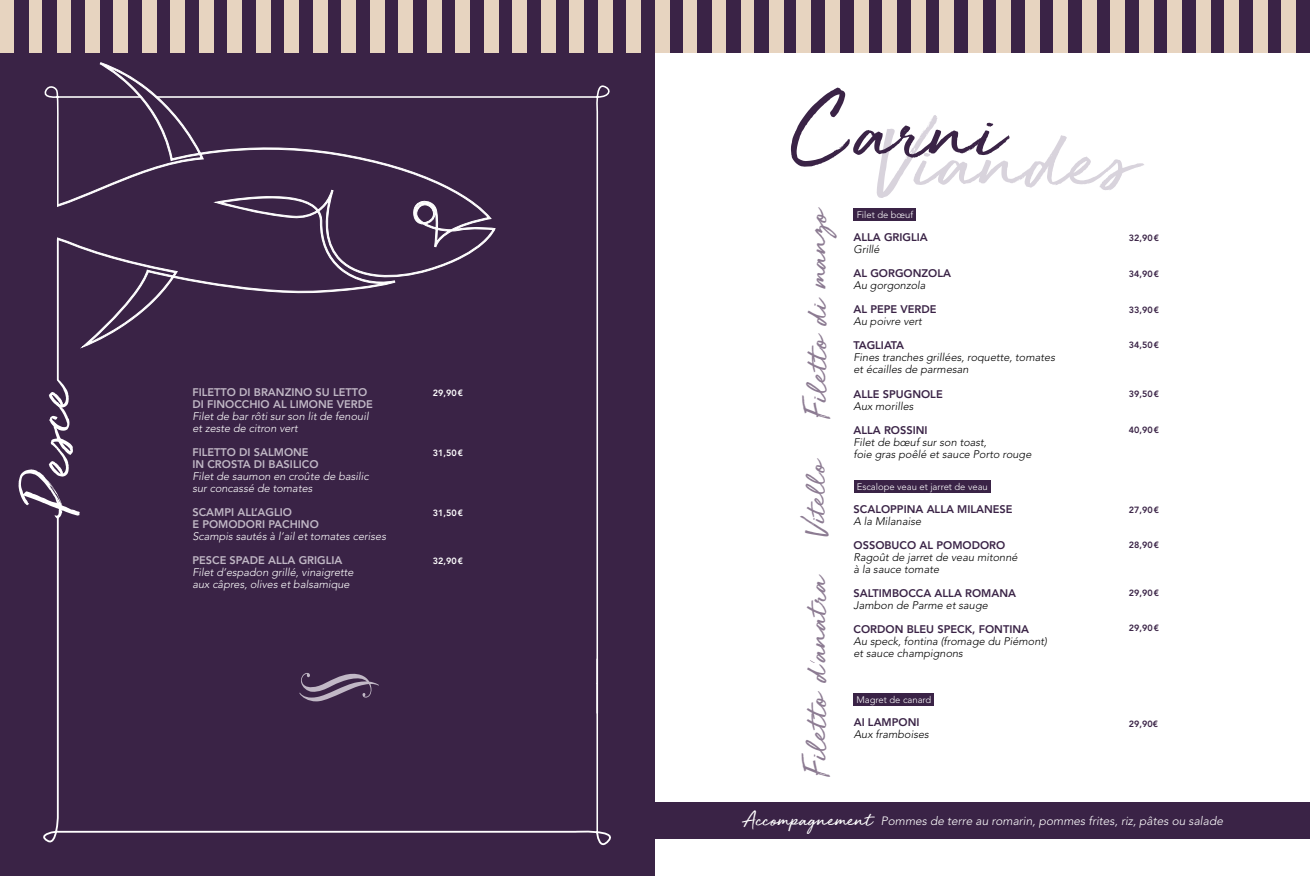
<style>
.page{position:relative;width:1310px;height:876px;background:#fff}
.page>*{position:absolute;margin:0;border:0;box-sizing:border-box;transform-origin:0 0}
.t1{font:97.3px "Golden Plains";color:#3a2346}
.t2{font:96.5px "Golden Plains";color:#d8d3dc}
.t3{font:69.3px "Golden Plains";color:#fff}
.t4{font:35.3px "Golden Plains";color:#8c7b92}
.t5{font:35px "Golden Plains";color:#8c7b92}
.t6{font:32.8px "Golden Plains";color:#8c7b92}
.t7{font:italic 300 12px "Avenir LT Std";color:#fff}
.t8{font:italic 300 11px/12px "Avenir LT Std";color:#000}
.t9{font:italic 300 11px/12px "Avenir LT Std";color:#fff}
.t10{font:800 11px "Avenir LT Std";color:#3a2346}
.t11{font:800 11px/12px "Avenir LT Std";color:#c1b8c6}
.t12{font:300 9.5px "Avenir LT Std";color:#fff}
.t13{font:800 9px "Avenir LT Std";color:#3a2346}
.t14{font:800 9px "Avenir LT Std";color:#fff}
.s1{font-family:"Golden Plains";font-weight:400;font-style:normal;font-size:22px}
</style>
<div class="page">
<div style="left:0;top:0;width:655px;height:876px;background:#3a2346"></div>
<svg style="left:56px;top:62px;width:99px;height:286px"></svg>
<div style="left:0;top:150px;width:57px;height:130px;background:#3a2346"></div>
<div style="left:655px;top:802px;width:655px;height:36px;background:#3a2346"></div>
<div style="left:854px;top:208px;width:62px;height:13px;background:#3a2346"></div>
<div style="left:854px;top:480px;width:136px;height:13px;background:#3a2346"></div>
<div style="left:853px;top:693px;width:81px;height:13px;background:#3a2346"></div>
<hr style="left:57px;top:239px;width:2px;height:141px;background:#fff">
<svg style="left:44px;top:83px;width:98px;height:124px"></svg>
<svg style="left:43px;top:516px;width:568px;height:330px"></svg>
<div style="left:0;top:0;width:14px;height:53px;background:#e7d4c0"></div>
<div style="left:29px;top:0;width:14px;height:53px;background:#e7d4c0"></div>
<div style="left:57px;top:0;width:14px;height:53px;background:#e7d4c0"></div>
<div style="left:669px;top:0;width:14px;height:53px;background:#3a2346"></div>
<div style="left:86px;top:0;width:14px;height:53px;background:#e7d4c0"></div>
<div style="left:113px;top:0;width:15px;height:53px;background:#e7d4c0"></div>
<div style="left:142px;top:0;width:14px;height:53px;background:#e7d4c0"></div>
<div style="left:170px;top:0;width:15px;height:53px;background:#e7d4c0"></div>
<div style="left:199px;top:0;width:14px;height:53px;background:#e7d4c0"></div>
<div style="left:227px;top:0;width:15px;height:53px;background:#e7d4c0"></div>
<div style="left:256px;top:0;width:14px;height:53px;background:#e7d4c0"></div>
<div style="left:284px;top:0;width:15px;height:53px;background:#e7d4c0"></div>
<div style="left:313px;top:0;width:14px;height:53px;background:#e7d4c0"></div>
<div style="left:341px;top:0;width:15px;height:53px;background:#e7d4c0"></div>
<div style="left:370px;top:0;width:14px;height:53px;background:#e7d4c0"></div>
<div style="left:398px;top:0;width:15px;height:53px;background:#e7d4c0"></div>
<div style="left:427px;top:0;width:14px;height:53px;background:#e7d4c0"></div>
<div style="left:455px;top:0;width:15px;height:53px;background:#e7d4c0"></div>
<div style="left:484px;top:0;width:14px;height:53px;background:#e7d4c0"></div>
<div style="left:512px;top:0;width:15px;height:53px;background:#e7d4c0"></div>
<div style="left:541px;top:0;width:14px;height:53px;background:#e7d4c0"></div>
<div style="left:569px;top:0;width:14px;height:53px;background:#e7d4c0"></div>
<div style="left:598px;top:0;width:14px;height:53px;background:#e7d4c0"></div>
<div style="left:626px;top:0;width:14px;height:53px;background:#e7d4c0"></div>
<div style="left:655px;top:0;width:14px;height:53px;background:#e7d4c0"></div>
<div style="left:683px;top:0;width:15px;height:53px;background:#e7d4c0"></div>
<div style="left:712px;top:0;width:14px;height:53px;background:#e7d4c0"></div>
<div style="left:740px;top:0;width:15px;height:53px;background:#e7d4c0"></div>
<div style="left:698px;top:0;width:14px;height:53px;background:#3a2346"></div>
<div style="left:726px;top:0;width:14px;height:53px;background:#3a2346"></div>
<div style="left:755px;top:0;width:14px;height:53px;background:#3a2346"></div>
<div style="left:782px;top:0;width:15px;height:53px;background:#3a2346"></div>
<div style="left:811px;top:0;width:14px;height:53px;background:#3a2346"></div>
<div style="left:839px;top:0;width:15px;height:53px;background:#3a2346"></div>
<div style="left:868px;top:0;width:14px;height:53px;background:#3a2346"></div>
<div style="left:896px;top:0;width:15px;height:53px;background:#3a2346"></div>
<div style="left:925px;top:0;width:14px;height:53px;background:#3a2346"></div>
<div style="left:953px;top:0;width:15px;height:53px;background:#3a2346"></div>
<div style="left:982px;top:0;width:14px;height:53px;background:#3a2346"></div>
<div style="left:1010px;top:0;width:15px;height:53px;background:#3a2346"></div>
<div style="left:1039px;top:0;width:14px;height:53px;background:#3a2346"></div>
<div style="left:1067px;top:0;width:15px;height:53px;background:#3a2346"></div>
<div style="left:1096px;top:0;width:14px;height:53px;background:#3a2346"></div>
<div style="left:1124px;top:0;width:15px;height:53px;background:#3a2346"></div>
<div style="left:1153px;top:0;width:14px;height:53px;background:#3a2346"></div>
<div style="left:1181px;top:0;width:15px;height:53px;background:#3a2346"></div>
<div style="left:1210px;top:0;width:14px;height:53px;background:#3a2346"></div>
<div style="left:1238px;top:0;width:15px;height:53px;background:#3a2346"></div>
<div style="left:1267px;top:0;width:14px;height:53px;background:#3a2346"></div>
<div style="left:1295px;top:0;width:15px;height:53px;background:#3a2346"></div>
<div style="left:769px;top:0;width:14px;height:53px;background:#e7d4c0"></div>
<div style="left:797px;top:0;width:14px;height:53px;background:#e7d4c0"></div>
<div style="left:825px;top:0;width:14px;height:53px;background:#e7d4c0"></div>
<div style="left:854px;top:0;width:14px;height:53px;background:#e7d4c0"></div>
<div style="left:882px;top:0;width:14px;height:53px;background:#e7d4c0"></div>
<div style="left:911px;top:0;width:14px;height:53px;background:#e7d4c0"></div>
<div style="left:939px;top:0;width:14px;height:53px;background:#e7d4c0"></div>
<div style="left:968px;top:0;width:14px;height:53px;background:#e7d4c0"></div>
<div style="left:996px;top:0;width:14px;height:53px;background:#e7d4c0"></div>
<div style="left:1025px;top:0;width:14px;height:53px;background:#e7d4c0"></div>
<div style="left:1053px;top:0;width:14px;height:53px;background:#e7d4c0"></div>
<div style="left:1082px;top:0;width:14px;height:53px;background:#e7d4c0"></div>
<div style="left:1110px;top:0;width:14px;height:53px;background:#e7d4c0"></div>
<div style="left:1139px;top:0;width:14px;height:53px;background:#e7d4c0"></div>
<div style="left:1167px;top:0;width:14px;height:53px;background:#e7d4c0"></div>
<div style="left:1196px;top:0;width:14px;height:53px;background:#e7d4c0"></div>
<div style="left:1224px;top:0;width:14px;height:53px;background:#e7d4c0"></div>
<div style="left:1253px;top:0;width:14px;height:53px;background:#e7d4c0"></div>
<div style="left:1281px;top:0;width:14px;height:53px;background:#e7d4c0"></div>
<svg style="left:155px;top:85px;width:456px;height:630px"></svg>
<h3 class="t3" style="left:17px;top:512px;width:134px;rotate:-90deg">Pesce</h3>
<p class="t11" style="left:192px;top:386px;width:182px">FILETTO DI BRANZINO SU LETTO<br>DI FINOCCHIO AL LIMONE VERDE</p>
<p class="t9" style="left:192px;top:410px;width:178px">Filet de bar rôti sur son lit de fenouil et zeste de citron vert</p>
<p class="t11" style="left:192px;top:446px;width:128px">FILETTO DI SALMONE<br>IN CROSTA DI BASILICO</p>
<p class="t9" style="left:192px;top:470px;width:178px">Filet de saumon en croûte de basilic sur concassé de tomates</p>
<p class="t11" style="left:192px;top:506px;width:128px">SCAMPI ALL’AGLIO<br>E POMODORI PACHINO</p>
<p class="t9" style="left:192px;top:530px;width:195px">Scampis sautés à l’ail et tomates cerises</p>
<p class="t11" style="left:192px;top:554px;width:152px">PESCE SPADE ALLA GRIGLIA</p>
<p class="t9" style="left:192px;top:566px;width:163px">Filet d’espadon grillé, vinaigrette aux câpres, olives et balsamique</p>
<p class="t14" style="left:433px;top:388px;width:32px">29,90€</p>
<p class="t14" style="left:433px;top:448px;width:32px">31,50€</p>
<p class="t14" style="left:433px;top:508px;width:32px">31,50€</p>
<p class="t14" style="left:433px;top:556px;width:32px">32,90€</p>
<h1 class="t1" style="left:791px;top:81px;width:212px">Carni</h1>
<h2 class="t2" style="left:875px;top:112px;width:261px">Viandes</h2>
<h3 class="t5" style="left:799px;top:419px;width:214px;rotate:-90deg">Filetto di manzo</h3>
<p class="t12" style="left:856px;top:209px;width:58px">Filet de bœuf</p>
<p class="t10" style="left:853px;top:231px;width:76px">ALLA GRIGLIA</p>
<p class="t8" style="left:853px;top:244px;width:28px">Grillé</p>
<p class="t10" style="left:853px;top:267px;width:99px">AL GORGONZOLA</p>
<p class="t8" style="left:853px;top:280px;width:74px">Au gorgonzola</p>
<p class="t10" style="left:853px;top:303px;width:85px">AL PEPE VERDE</p>
<p class="t8" style="left:853px;top:316px;width:70px">Au poivre vert</p>
<p class="t10" style="left:853px;top:339px;width:52px">TAGLIATA</p>
<p class="t8" style="left:853px;top:352px;width:203px">Fines tranches grillées, roquette, tomates et écailles de parmesan</p>
<p class="t10" style="left:853px;top:387px;width:91px">ALLE SPUGNOLE</p>
<p class="t8" style="left:853px;top:400px;width:62px">Aux morilles</p>
<p class="t10" style="left:853px;top:423px;width:76px">ALLA ROSSINI</p>
<p class="t8" style="left:853px;top:436px;width:179px">Filet de bœuf sur son toast,<br>foie gras poêlé et sauce Porto rouge</p>
<h3 class="t6" style="left:799px;top:537px;width:80px;rotate:-90deg">Vitello</h3>
<p class="t12" style="left:856px;top:481px;width:133px">Escalope veau et jarret de veau</p>
<p class="t10" style="left:853px;top:503px;width:161px">SCALOPPINA ALLA MILANESE</p>
<p class="t8" style="left:853px;top:516px;width:69px">A la Milanaise</p>
<p class="t10" style="left:853px;top:539px;width:153px">OSSOBUCO AL POMODORO</p>
<p class="t8" style="left:853px;top:552px;width:166px">Ragoût de jarret de veau mitonné à la sauce tomate</p>
<p class="t10" style="left:853px;top:587px;width:164px">SALTIMBOCCA ALLA ROMANA</p>
<p class="t8" style="left:853px;top:600px;width:136px">Jambon de Parme et sauge</p>
<p class="t10" style="left:853px;top:623px;width:177px">CORDON BLEU SPECK, FONTINA</p>
<p class="t8" style="left:853px;top:636px;width:195px">Au speck, fontina (fromage du Piémont) et sauce champignons</p>
<h3 class="t4" style="left:799px;top:777px;width:206px;rotate:-90deg">Filetto d anatra</h3>
<p class="t12" style="left:856px;top:694px;width:76px">Magret de canard</p>
<p class="t10" style="left:853px;top:716px;width:67px">AI LAMPONI</p>
<p class="t8" style="left:853px;top:729px;width:77px">Aux framboises</p>
<p class="t13" style="left:1128px;top:233px;width:32px">32,90€</p>
<p class="t13" style="left:1128px;top:269px;width:32px">34,90€</p>
<p class="t13" style="left:1128px;top:305px;width:32px">33,90€</p>
<p class="t13" style="left:1128px;top:340px;width:32px">34,50€</p>
<p class="t13" style="left:1128px;top:389px;width:32px">39,50€</p>
<p class="t13" style="left:1128px;top:425px;width:32px">40,90€</p>
<p class="t13" style="left:1128px;top:505px;width:32px">27,90€</p>
<p class="t13" style="left:1128px;top:540px;width:32px">28,90€</p>
<p class="t13" style="left:1128px;top:588px;width:32px">29,90€</p>
<p class="t13" style="left:1128px;top:623px;width:32px">29,90€</p>
<p class="t13" style="left:1128px;top:718px;width:31px">29,90€</p>
<p class="t7" style="left:742px;top:814px;width:482px"><span class="s1">Accompagnement</span> Pommes de terre au romarin, pommes frites, riz, pâtes ou salade</p>
</div>
